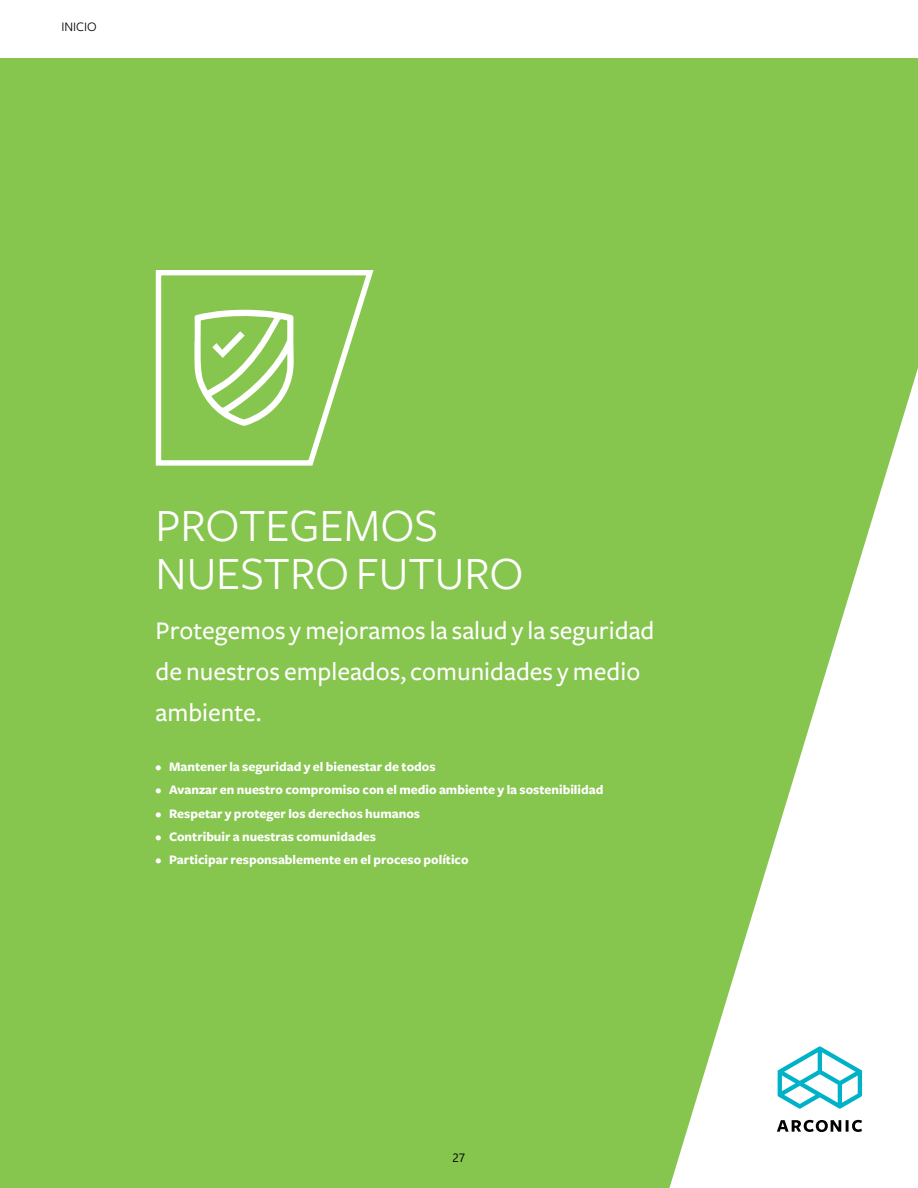
<style>
.page{position:relative;width:918px;height:1188px;background:#fff}
.page>*{position:absolute;margin:0;border:0;box-sizing:border-box;transform-origin:0 0}
.t1{font:48px/48px "Freight Sans";color:#fff}
.t2{font:500 26.4px/40.8px "Freight Sans";color:#fff}
.t3{font:700 13.5px "Freight Sans";color:#fff}
.t4{font:13.5px "Freight Sans";color:#000}
.t5{font:12px "Segoe UI";color:#000}
</style>
<div class="page">
<div style="left:0;top:58px;width:918px;height:1130px;background:#86c54e"></div>
<svg style="left:669px;top:368px;width:249px;height:820px"></svg>
<svg style="left:777px;top:1120px;width:85px;height:12px"></svg>
<svg style="left:778px;top:1046px;width:84px;height:63px;background:#aee6ed"></svg>
<svg style="left:155px;top:270px;width:219px;height:196px"></svg>
<p class="t4" style="left:61px;top:19px;width:37px">INICIO</p>
<h1 class="t1" style="left:156px;top:502px;width:370px">PROTEGEMOS<br>NUESTRO FUTURO</h1>
<h2 class="t2" style="left:156px;top:611px;width:501px">Protegemos y mejoramos la salud y la seguridad de nuestros empleados, comunidades y medio ambiente.</h2>
<p class="t3" style="left:156px;top:759px;width:282px">• Mantener la seguridad y el bienestar de todos</p>
<p class="t3" style="left:156px;top:783px;width:449px">• Avanzar en nuestro compromiso con el medio ambiente y la sostenibilidad</p>
<p class="t3" style="left:156px;top:806px;width:266px">• Respetar y proteger los derechos humanos</p>
<p class="t3" style="left:156px;top:829px;width:222px">• Contribuir a nuestras comunidades</p>
<p class="t3" style="left:156px;top:853px;width:315px">• Participar responsablemente en el proceso político</p>
<p class="t5" style="left:453px;top:1147px;width:14px">27</p>
</div>
